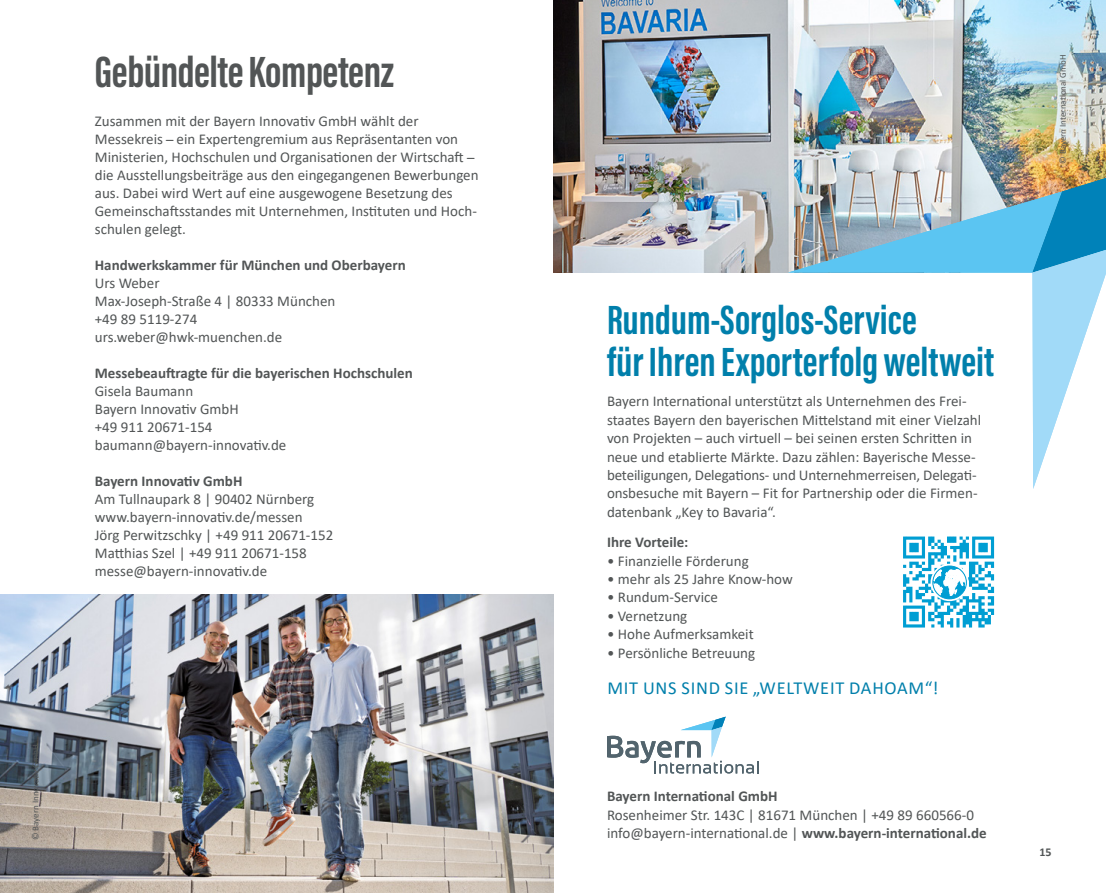
<style>
.page{position:relative;width:1106px;height:893px;background:#fff}
.page>*{position:absolute;margin:0;border:0;box-sizing:border-box;transform-origin:0 0}
.t1{font:700 45px "Acumin Pro Extra Cond";letter-spacing:-.01em;color:#525556}
.t2{font:700 42px/42px "Acumin Pro Extra Cond";color:#007fab}
.t3{font:18.45px "Calibri";letter-spacing:.04em;color:#007fab}
.t4{font:15px/18px "Calibri";color:#525556}
.t5{font:700 15px "Calibri";color:#525556}
.t6{font:700 12px "Calibri";color:#525556}
.t7{font:9px "Calibri";color:#525556}
.s1{font-weight:700}
</style>
<div class="page">
<img style="left:553px;top:0;width:553px;height:273px">
<img style="left:0;top:594px;width:553px;height:299px">
<svg style="left:607px;top:717px;width:151px;height:56px"></svg>
<svg style="left:788px;top:178px;width:318px;height:311px"></svg>
<svg style="left:903px;top:536px;width:91px;height:91px"></svg>
<div style="left:932px;top:566px;width:34px;height:33px;border:1px solid #009ed3;border-radius:50%"></div>
<h1 class="t1" style="left:95px;top:45px;width:301px">Gebündelte Kompetenz</h1>
<p class="t4" style="left:95px;top:111px;width:385px">Zusammen mit der Bayern Innovativ GmbH wählt der Messekreis ̶ein Expertengremium aus Repräsentanten von Ministerien, Hochschulen und Organisationen der Wirtschaft ̶ die Ausstellungsbeiträge aus den eingegangenen Bewerbungen aus. Dabei wird Wert auf eine ausgewogene Besetzung des Gemeinschaftsstandes mit Unternehmen, Instituten und Hoch&shy;schulen gelegt.</p>
<p class="t5" style="left:95px;top:254px;width:312px">Handwerkskammer für München und Oberbayern</p>
<p class="t4" style="left:95px;top:273px;width:242px">Urs Weber<br>Max-Joseph-Straße 4 | 80333 München +49 89 5119-274 urs.weber@hwk-muenchen.de</p>
<p class="t5" style="left:95px;top:362px;width:319px">Messebeauftragte für die bayerischen Hochschulen</p>
<p class="t4" style="left:95px;top:381px;width:193px">Gisela Baumann<br>Bayern Innovativ GmbH<br>+49 911 20671-154 baumann@bayern-innovativ.de</p>
<p class="t5" style="left:95px;top:470px;width:149px">Bayern Innovativ GmbH</p>
<p class="t4" style="left:95px;top:489px;width:240px">Am Tullnaupark 8 | 90402 Nürnberg www.bayern-innovativ.de/messen<br>Jörg Perwitzschky | +49 911 20671-152<br>Matthias Szel | +49 911 20671-158 messe@bayern-innovativ.de</p>
<p class="t7" style="left:29px;top:840px;width:97px;rotate:-90deg">© Bayern Innovativ GmbH</p>
<p class="t7" style="left:1056px;top:164px;width:111px;rotate:-90deg">© Bayern International GmbH</p>
<h2 class="t2" style="left:607px;top:298px;width:388px">Rundum-Sorglos-Service<br>für Ihren Exporterfolg weltweit</h2>
<p class="t4" style="left:607px;top:392px;width:376px;line-height:18.5px">Bayern International unterstützt als Unternehmen des Frei&shy;staates Bayern den bayerischen Mittelstand mit einer Vielzahl von Projekten – auch virtuell – bei seinen ersten Schritten in neue und etablierte Märkte. Dazu zählen: Bayerische Messe&shy;beteiligungen, Delegations- und Unternehmerreisen, Delegati&shy;onsbesuche mit Bayern – Fit for Partnership oder die Firmen&shy;datenbank „Key to Bavaria“.</p>
<p class="t5" style="left:607px;top:532px;width:83px">Ihre Vorteile:</p>
<p class="t4" style="left:607px;top:551px;width:143px">• Finanzielle Förderung</p>
<p class="t4" style="left:607px;top:570px;width:187px">• mehr als 25 Jahre Know-how</p>
<p class="t4" style="left:607px;top:588px;width:112px">• Rundum-Service</p>
<p class="t4" style="left:607px;top:606px;width:82px">• Vernetzung</p>
<p class="t4" style="left:607px;top:625px;width:148px">• Hohe Aufmerksamkeit</p>
<p class="t4" style="left:607px;top:643px;width:150px">• Persönliche Betreuung</p>
<p class="t3" style="left:607px;top:675px;width:332px">MIT UNS SIND SIE „WELTWEIT DAHOAM“!</p>
<p class="t5" style="left:607px;top:786px;width:172px">Bayern International GmbH</p>
<p class="t4" style="left:607px;top:805px;width:381px;line-height:18.5px">Rosenheimer Str. 143C | 81671 München | +49 89 660566-0 info@bayern-international.de | <span class="s1">www.bayern-international.de</span></p>
<p class="t6" style="left:1039px;top:844px;width:14px">15</p>
</div>
